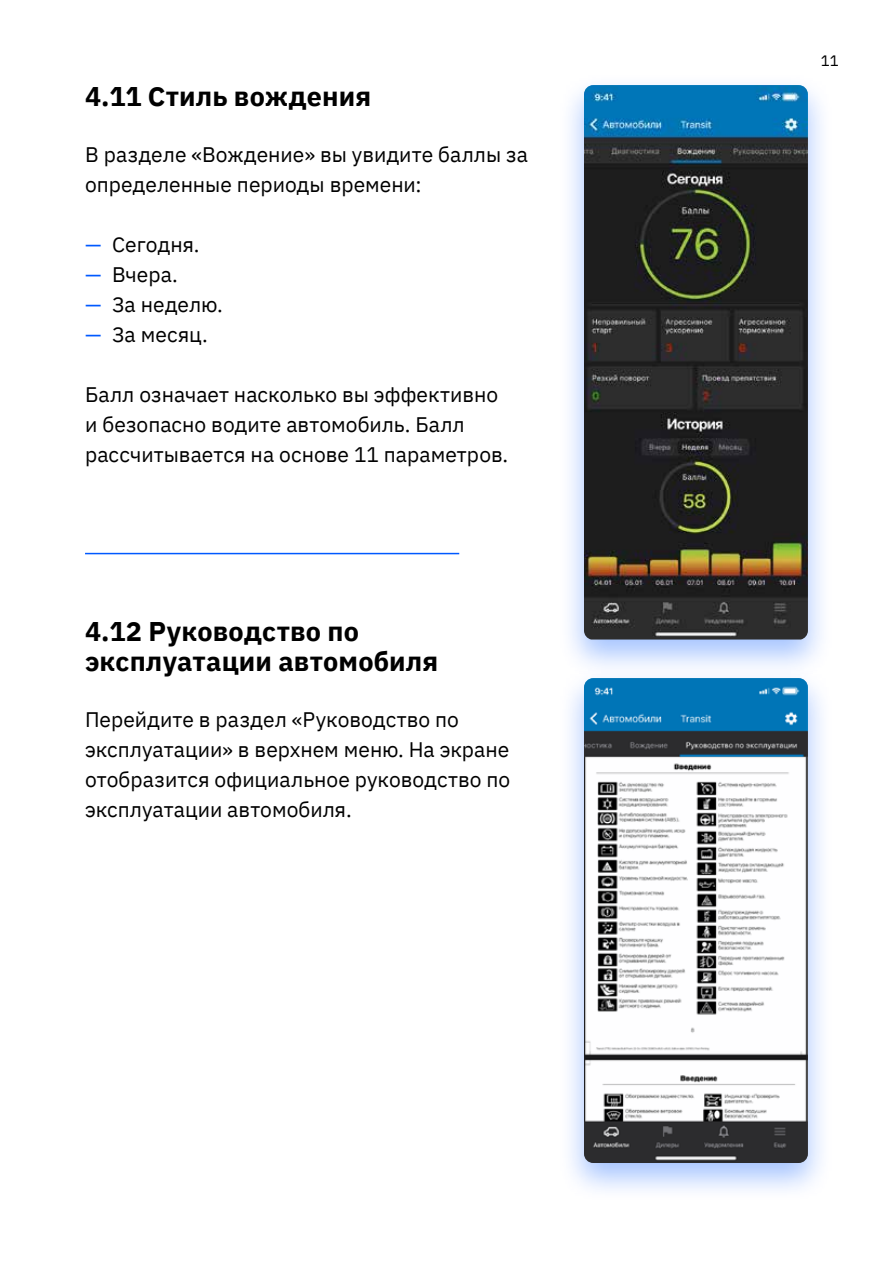
<style>
.page{position:relative;width:893px;height:1263px;background:#fff}
.page>*{position:absolute;margin:0;border:0;box-sizing:border-box;transform-origin:0 0}
.t1{font:700 27px/30px "IBM Plex Sans";letter-spacing:.005em;color:#000}
.t2{font:21px/30px "IBM Plex Sans";color:#000}
.t3{font:15px "IBM Plex Mono";color:#000}
.s1{color:#0059ff}
</style>
<div class="page">
<div style="left:558px;top:73px;width:276px;height:606px;background:#0059ff;opacity:.36"></div>
<img style="left:584px;top:85px;width:224px;height:554px">
<div style="left:558px;top:666px;width:276px;height:536px;background:#0059ff;opacity:.36"></div>
<img style="left:584px;top:678px;width:224px;height:485px">
<hr style="left:85px;top:553px;width:374px;height:1px;background:#0059ff">
<p class="t1" style="left:85px;top:79px;width:288px">4.11 Стиль вождения</p>
<p class="t2" style="left:85px;top:138px;width:444px">В разделе «Вождение» вы увидите баллы за определенные периоды времени:</p>
<p class="t2" style="left:85px;top:228px;width:116px"><span class="s1">—</span> Сегодня.</p>
<p class="t2" style="left:85px;top:258px;width:94px"><span class="s1">—</span> Вчера.</p>
<p class="t2" style="left:85px;top:288px;width:139px"><span class="s1">—</span> За неделю.</p>
<p class="t2" style="left:85px;top:318px;width:124px"><span class="s1">—</span> За месяц.</p>
<p class="t2" style="left:85px;top:378px;width:425px">Балл означает насколько вы эффективно и безопасно водите автомобиль. Балл рассчитывается на основе 11 параметров.</p>
<p class="t1" style="left:85px;top:614px;width:355px">4.12 Руководство по эксплуатации автомобиля</p>
<p class="t2" style="left:85px;top:703px;width:427px">Перейдите в раздел «Руководство по эксплуатации» в верхнем меню. На экране отобразится официальное руководство по эксплуатации автомобиля.</p>
<p class="t3" style="left:821px;top:49px;width:19px">11</p>
</div>
